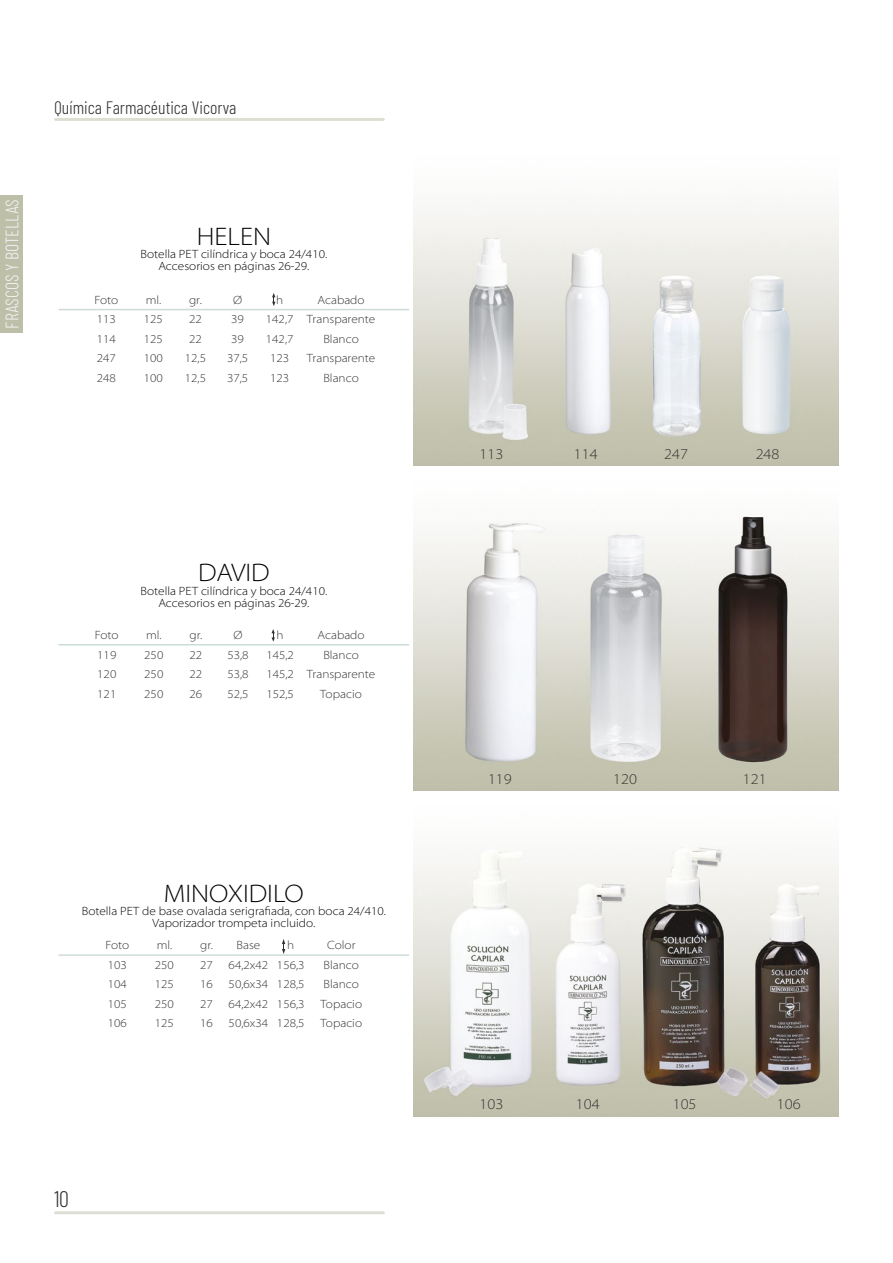
<style>
.page{position:relative;width:893px;height:1263px;background:#fff}
.page>*{position:absolute;margin:0;border:0;box-sizing:border-box;transform-origin:0 0}
.t1{font:300 semi-expanded 25.5px "Myriad Pro";color:#000}
.t2{font:300 22.5px "Barlow Condensed";color:#333232}
.t3{font:300 18px "Barlow Condensed";color:#333232}
.t4{font:300 18px "Barlow Condensed";color:#f3f3f2}
.t5{font:300 semi-expanded 15px "Myriad Pro";color:#333232}
.t6{font:300 semi-expanded 12px/19.5px "Myriad Pro";color:#333232;text-align:center}
.t7{font:300 semi-expanded 12px/12px "Myriad Pro";color:#000;text-align:center}
</style>
<div class="page">
<hr style="left:56px;top:118px;width:327px;height:3px;background:#bebfa9">
<img style="left:414px;top:210px;width:425px;height:256px">
<img style="left:414px;top:516px;width:425px;height:275px">
<img style="left:414px;top:847px;width:425px;height:269px">
<hr style="left:59px;top:309px;width:350px;height:1px;background:#9bb9ae">
<hr style="left:59px;top:644px;width:350px;height:1px;background:#9bb9ae">
<svg style="left:271px;top:629px;width:4px;height:13px"></svg>
<hr style="left:59px;top:954px;width:350px;height:2px;background:#9bb9ae">
<svg style="left:282px;top:939px;width:3px;height:15px"></svg>
<hr style="left:56px;top:1211px;width:327px;height:3px;background:#bebfa9">
<svg style="left:272px;top:293px;width:3px;height:13px"></svg>
<div style="left:0;top:195px;width:22px;height:138px;background:#bebfa9"></div>
<h3 class="t4" style="left:1px;top:329px;width:131px;rotate:-90deg">FRASCOS Y BOTELLAS</h3>
<h3 class="t3" style="left:54px;top:96px;width:184px">Química Farmacéutica Vicorva</h3>
<h1 class="t1" style="left:197px;top:223px;width:76px">HELEN</h1>
<p class="t7" style="left:141px;top:248px;width:188px">Botella PET cilíndrica y boca 24/410.<br>Accesorios en páginas 26-29.</p>
<p class="t6" style="left:94px;top:290px;width:25px;text-align:left">Foto<br>113<br>114<br>247<br>248</p>
<p class="t6" style="left:144px;top:290px;width:21px;text-align:left">ml.<br>125<br>125<br>100<br>100</p>
<p class="t6" style="left:185px;top:290px;width:23px">gr.<br>22<br>22<br>12,5<br>12,5</p>
<p class="t6" style="left:227px;top:290px;width:23px">Ø<br>39<br>39<br>37,5<br>37,5</p>
<p class="t6" style="left:266px;top:290px;width:29px">h<br>142,7<br>142,7<br>123<br>123</p>
<p class="t6" style="left:307px;top:290px;width:70px">Acabado<br>Transparente<br>Blanco<br>Transparente<br>Blanco</p>
<h1 class="t1" style="left:198px;top:558px;width:73px">DAVID</h1>
<p class="t7" style="left:141px;top:585px;width:188px">Botella PET cilíndrica y boca 24/410.<br>Accesorios en páginas 26-29.</p>
<p class="t6" style="left:95px;top:626px;width:25px;text-align:left">Foto<br>119<br>120<br>121</p>
<p class="t6" style="left:144px;top:626px;width:21px;text-align:left">ml.<br>250<br>250<br>250</p>
<p class="t6" style="left:190px;top:626px;width:14px;text-align:justify">gr.<br>22<br>22<br>26</p>
<p class="t6" style="left:227px;top:626px;width:23px">Ø<br>53,8<br>53,8<br>52,5</p>
<p class="t6" style="left:266px;top:626px;width:29px">h<br>145,2<br>145,2<br>152,5</p>
<p class="t6" style="left:307px;top:626px;width:70px">Acabado<br>Blanco<br>Transparente<br>Topacio</p>
<h1 class="t1" style="left:164px;top:879px;width:141px">MINOXIDILO</h1>
<p class="t7" style="left:82px;top:905px;width:306px">Botella PET de base ovalada serigrafiada, con boca 24/410.<br>Vaporizador trompeta incluido.</p>
<p class="t6" style="left:106px;top:936px;width:25px;text-align:left">Foto<br>103<br>104<br>105<br>106</p>
<p class="t6" style="left:155px;top:936px;width:21px;text-align:left">ml.<br>250<br>125<br>250<br>125</p>
<p class="t6" style="left:200px;top:936px;width:14px;text-align:justify">gr.<br>27<br>16<br>27<br>16</p>
<p class="t6" style="left:229px;top:936px;width:41px">Base<br>64,2x42<br>50,6x34<br>64,2x42<br>50,6x34</p>
<p class="t6" style="left:277px;top:936px;width:29px">h<br>156,3<br>128,5<br>156,3<br>128,5</p>
<p class="t6" style="left:321px;top:936px;width:43px">Color<br>Blanco<br>Blanco<br>Topacio<br>Topacio</p>
<h2 class="t2" style="left:54px;top:1185px;width:16px">10</h2>
<p class="t5" style="left:479px;top:445px;width:25px">113</p>
<p class="t5" style="left:574px;top:445px;width:25px">114</p>
<p class="t5" style="left:664px;top:445px;width:25px">247</p>
<p class="t5" style="left:756px;top:445px;width:25px">248</p>
<p class="t5" style="left:488px;top:770px;width:25px">119</p>
<p class="t5" style="left:613px;top:770px;width:25px">120</p>
<p class="t5" style="left:743px;top:770px;width:25px">121</p>
<p class="t5" style="left:479px;top:1096px;width:25px">103</p>
<p class="t5" style="left:576px;top:1096px;width:25px">104</p>
<p class="t5" style="left:673px;top:1096px;width:25px">105</p>
<p class="t5" style="left:777px;top:1096px;width:25px">106</p>
</div>
